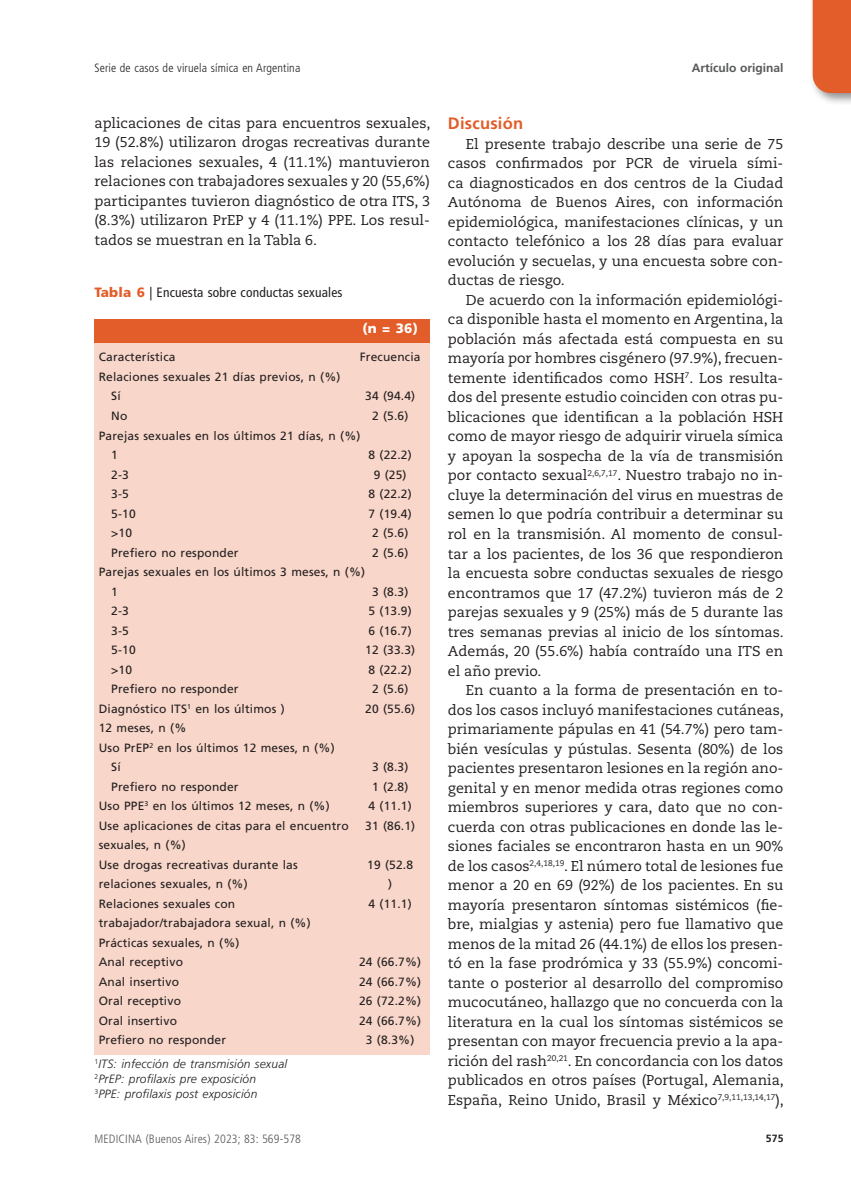
<style>
.page{position:relative;width:851px;height:1191px;background:#fff}
.page>*{position:absolute;margin:0;border:0;box-sizing:border-box;transform-origin:0 0}
.subtit-texto{font:700 16.5px "Frutiger LT Std";letter-spacing:.015em;color:#e25d29}
.texto1{font:14.25px/19.5px "Caecilia LT Std";color:#231f20;text-align:justify}
.tablatit{font:condensed 13.5px "Frutiger LT Std";letter-spacing:.01em;color:#231f20}
.tablacab{font:900 13.5px "Frutiger LT Std";color:#fff}
.tabla{font:12px "Frutiger LT Std";letter-spacing:.015em;color:#231f20}
.tablapie{font:italic 300 12px "Frutiger LT Std";letter-spacing:.015em;color:#231f20}
.t1{font:300 condensed 12px "Frutiger LT Std";letter-spacing:.01em;color:#231f20}
.t2{font:300 condensed 12px "Frutiger LT Std";letter-spacing:.01em;color:#57585a}
.t3{font:700 12px "Frutiger LT Std";color:#57585a}
.t4{font:700 10.5px "Frutiger LT Std";color:#231f20}
.s1{font-weight:900;font-stretch:normal;color:#e25d29}
</style>
<div class="page">
<div style="left:808px;top:0;width:42px;height:105px;background:#231f20;opacity:.5"></div>
<div style="left:812px;top:0;width:38px;height:93px;background:#e25d29"></div>
<div style="left:94px;top:342px;width:336px;height:713px;background:#f8d6c9"></div>
<div style="left:94px;top:319px;width:336px;height:23px;background:#e25d29"></div>
<p class="t1" style="left:94px;top:61px;width:207px">Serie de casos de viruela símica en Argentina</p>
<p class="t3" style="left:691px;top:61px;width:93px">Artículo original</p>
<p class="texto1" style="left:94px;top:113px;width:337px">aplicaciones de citas para encuentros sexuales, 19 (52.8%) utilizaron drogas recreativas durante las relaciones sexuales, 4 (11.1%) mantuvieron relaciones con trabajadores sexuales y 20 (55,6%) participantes tuvieron diagnóstico de otra ITS, 3 (8.3%) utilizaron PrEP y 4 (11.1%) PPE. Los resul&shy;tados se muestran en la Tabla 6.</p>
<p class="subtit-texto" style="left:448px;top:114px;width:77px">Discusión</p>
<p class="texto1" style="left:448px;top:134px;width:337px;text-indent:18px">El presente trabajo describe una serie de 75 casos confirmados por PCR de viruela sími&shy;ca diagnosticados en dos centros de la Ciudad Autónoma de Buenos Aires, con información epidemiológica, manifestaciones clínicas, y un contacto telefónico a los 28 días para evaluar evolución y secuelas, y una encuesta sobre con&shy;ductas de riesgo.</p>
<p class="texto1" style="left:448px;top:290px;width:337px;text-indent:18px">De acuerdo con la información epidemiológi&shy;ca disponible hasta el momento en Argentina, la población más afectada está compuesta en su mayoría por hombres cisgénero (97.9%), frecuen&shy;temente identificados como HSH<sup>7</sup>. Los resulta&shy;dos del presente estudio coinciden con otras pu&shy;blicaciones que identifican a la población HSH como de mayor riesgo de adquirir viruela símica y apoyan la sospecha de la vía de transmisión por contacto sexual<sup>2,6,7,17</sup>. Nuestro trabajo no in&shy;cluye la determinación del virus en muestras de semen lo que podría contribuir a determinar su rol en la transmisión. Al momento de consul&shy;tar a los pacientes, de los 36 que respondieron la encuesta sobre conductas sexuales de riesgo encontramos que 17 (47.2%) tuvieron más de 2 parejas sexuales y 9 (25%) más de 5 durante las tres semanas previas al inicio de los síntomas.<br>Además, 20 (55.6%) había contraído una ITS en el año previo.</p>
<p class="texto1" style="left:448px;top:680px;width:337px;text-indent:18px">En cuanto a la forma de presentación en to&shy;dos los casos incluyó manifestaciones cutáneas, primariamente pápulas en 41 (54.7%) pero tam&shy;bién vesículas y pústulas. Sesenta (80%) de los pacientes presentaron lesiones en la región ano&shy;genital y en menor medida otras regiones como miembros superiores y cara, dato que no con&shy;cuerda con otras publicaciones en donde las le&shy;siones faciales se encontraron hasta en un 90% de los casos<sup>2,4,18,19</sup>. El número total de lesiones fue menor a 20 en 69 (92%) de los pacientes. En su mayoría presentaron síntomas sistémicos (fie&shy;bre, mialgias y astenia) pero fue llamativo que menos de la mitad 26 (44.1%) de ellos los presen&shy;tó en la fase prodrómica y 33 (55.9%) concomi&shy;tante o posterior al desarrollo del compromiso mucocutáneo, hallazgo que no concuerda con la literatura en la cual los síntomas sistémicos se presentan con mayor frecuencia previo a la apa&shy;rición del rash<sup>20,21</sup>. En concordancia con los datos publicados en otros países (Portugal, Alemania, España, Reino Unido, Brasil y México<sup>7,9,11,13,14,17</sup>),</p>
<p class="tablatit" style="left:94px;top:285px;width:249px"><span class="s1">Tabla 6</span> | Encuesta sobre conductas sexuales</p>
<p class="tablacab" style="left:362px;top:320px;width:57px">(n = 36)</p>
<p class="tabla" style="left:99px;top:350px;width:78px">Característica</p>
<p class="tabla" style="left:360px;top:350px;width:62px">Frecuencia</p>
<p class="tabla" style="left:99px;top:370px;width:243px">Relaciones sexuales 21 días previos, n (%)</p>
<p class="tabla" style="left:111px;top:389px;width:11px">Sí</p>
<p class="tabla" style="left:365px;top:389px;width:52px">34 (94.4)</p>
<p class="tabla" style="left:111px;top:409px;width:18px">No</p>
<p class="tabla" style="left:372px;top:409px;width:38px">2 (5.6)</p>
<p class="tabla" style="left:99px;top:428px;width:263px">Parejas sexuales en los últimos 21 días, n (%)</p>
<p class="tabla" style="left:111px;top:448px;width:8px">1</p>
<p class="tabla" style="left:368px;top:448px;width:45px">8 (22.2)</p>
<p class="tabla" style="left:111px;top:467px;width:19px">2-3</p>
<p class="tabla" style="left:374px;top:467px;width:34px">9 (25)</p>
<p class="tabla" style="left:111px;top:487px;width:19px">3-5</p>
<p class="tabla" style="left:368px;top:487px;width:45px">8 (22.2)</p>
<p class="tabla" style="left:111px;top:506px;width:26px">5-10</p>
<p class="tabla" style="left:368px;top:506px;width:45px">7 (19.4)</p>
<p class="tabla" style="left:111px;top:526px;width:22px">&gt;10</p>
<p class="tabla" style="left:372px;top:526px;width:38px">2 (5.6)</p>
<p class="tabla" style="left:111px;top:545px;width:129px">Prefiero no responder</p>
<p class="tabla" style="left:372px;top:545px;width:38px">2 (5.6)</p>
<p class="tabla" style="left:99px;top:565px;width:268px">Parejas sexuales en los últimos 3 meses, n (%)</p>
<p class="tabla" style="left:111px;top:584px;width:8px">1</p>
<p class="tabla" style="left:372px;top:584px;width:38px">3 (8.3)</p>
<p class="tabla" style="left:111px;top:604px;width:19px">2-3</p>
<p class="tabla" style="left:368px;top:604px;width:45px">5 (13.9)</p>
<p class="tabla" style="left:111px;top:623px;width:19px">3-5</p>
<p class="tabla" style="left:368px;top:623px;width:45px">6 (16.7)</p>
<p class="tabla" style="left:111px;top:643px;width:26px">5-10</p>
<p class="tabla" style="left:365px;top:643px;width:52px">12 (33.3)</p>
<p class="tabla" style="left:111px;top:662px;width:22px">&gt;10</p>
<p class="tabla" style="left:368px;top:662px;width:45px">8 (22.2)</p>
<p class="tabla" style="left:111px;top:682px;width:129px">Prefiero no responder</p>
<p class="tabla" style="left:372px;top:682px;width:38px">2 (5.6)</p>
<p class="tabla" style="left:99px;top:701px;width:187px">Diagnóstico ITS<sup>1</sup> en los últimos )</p>
<p class="tabla" style="left:365px;top:701px;width:52px">20 (55.6)</p>
<p class="tabla" style="left:99px;top:721px;width:89px">12 meses, n (%</p>
<p class="tabla" style="left:99px;top:740px;width:237px">Uso PrEP<sup>2</sup> en los últimos 12 meses, n (%)</p>
<p class="tabla" style="left:111px;top:760px;width:11px">Sí</p>
<p class="tabla" style="left:372px;top:760px;width:38px">3 (8.3)</p>
<p class="tabla" style="left:111px;top:779px;width:129px">Prefiero no responder</p>
<p class="tabla" style="left:372px;top:779px;width:38px">1 (2.8)</p>
<p class="tabla" style="left:99px;top:799px;width:232px">Uso PPE<sup>3</sup> en los últimos 12 meses, n (%)</p>
<p class="tabla" style="left:368px;top:799px;width:45px">4 (11.1)</p>
<p class="tabla" style="left:99px;top:818px;width:251px">Use aplicaciones de citas para el encuentro</p>
<p class="tabla" style="left:365px;top:818px;width:52px">31 (86.1)</p>
<p class="tabla" style="left:99px;top:838px;width:89px">sexuales, n (%)</p>
<p class="tabla" style="left:99px;top:857px;width:200px">Use drogas recreativas durante las</p>
<p class="tabla" style="left:367px;top:857px;width:47px">19 (52.8</p>
<p class="tabla" style="left:99px;top:877px;width:150px">relaciones sexuales, n (%)</p>
<p class="tabla" style="left:388px;top:877px;width:5px">)</p>
<p class="tabla" style="left:99px;top:896px;width:138px">Relaciones sexuales con</p>
<p class="tabla" style="left:368px;top:896px;width:45px">4 (11.1)</p>
<p class="tabla" style="left:99px;top:916px;width:213px">trabajador/trabajadora sexual, n (%)</p>
<p class="tabla" style="left:99px;top:935px;width:142px">Prácticas sexuales, n (%)</p>
<p class="tabla" style="left:99px;top:955px;width:86px">Anal receptivo</p>
<p class="tabla" style="left:359px;top:955px;width:64px">24 (66.7%)</p>
<p class="tabla" style="left:99px;top:974px;width:82px">Anal insertivo</p>
<p class="tabla" style="left:359px;top:974px;width:64px">24 (66.7%)</p>
<p class="tabla" style="left:99px;top:994px;width:84px">Oral receptivo</p>
<p class="tabla" style="left:359px;top:994px;width:64px">26 (72.2%)</p>
<p class="tabla" style="left:99px;top:1013px;width:80px">Oral insertivo</p>
<p class="tabla" style="left:359px;top:1013px;width:64px">24 (66.7%)</p>
<p class="tabla" style="left:99px;top:1033px;width:129px">Prefiero no responder</p>
<p class="tabla" style="left:366px;top:1033px;width:50px">3 (8.3%)</p>
<p class="tablapie" style="left:94px;top:1056px;width:194px"><sup>1</sup>ITS: infección de transmisión sexual</p>
<p class="tablapie" style="left:94px;top:1071px;width:163px"><sup>2</sup>PrEP: profilaxis pre exposición</p>
<p class="tablapie" style="left:94px;top:1086px;width:164px"><sup>3</sup>PPE: profilaxis post exposición</p>
<p class="t2" style="left:94px;top:1132px;width:208px">MEDICINA (Buenos Aires) 2023; 83: 569-578</p>
<p class="t4" style="left:765px;top:1132px;width:19px">575</p>
</div>
